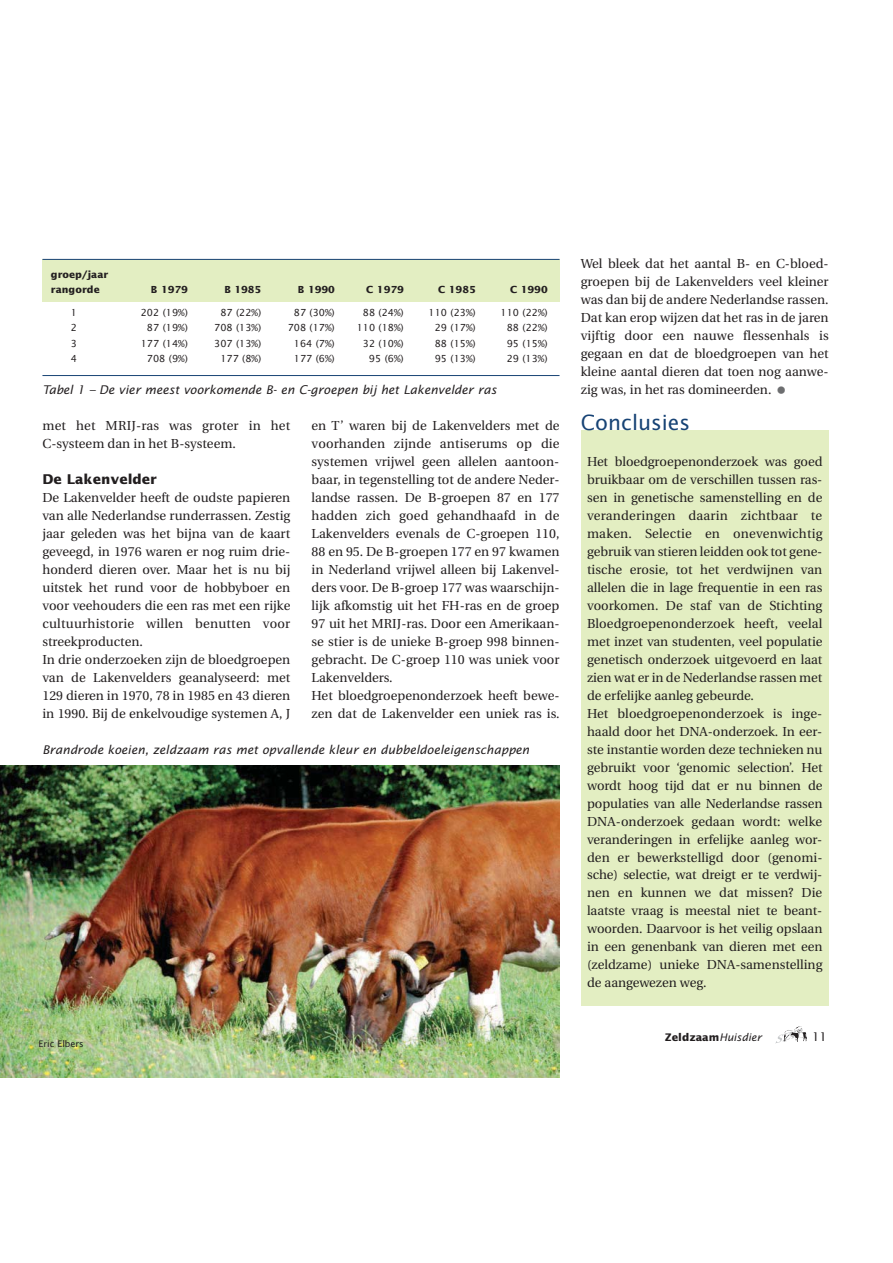
<style>
.page{position:relative;width:893px;height:1263px;background:#fff}
.page>*{position:absolute;margin:0;border:0;box-sizing:border-box;transform-origin:0 0}
.t1{font:21px "Lucida Sans";color:#174375}
.t2{font:700 13.5px "Lucida Sans";color:#221e1f}
.t3{font:13.05px/18px "Utopia";color:#231f20}
.t4{font:italic 12px "Lucida Sans";color:#231f20}
.t5{font:12px "Lucida Sans";color:#231f20}
.t6{font:700 10.5px "Lucida Sans";color:#221e1f}
.t7{font:9.75px "Lucida Sans";color:#231f20}
.t8{font:700 9.75px/15.6px "Lucida Sans";color:#231f20}
.t9{font:9px "Lucida Sans";color:#221e1f}
.s1{font-weight:400;font-style:italic}
</style>
<div class="page">
<svg style="left:776px;top:1026px;width:31px;height:17px"></svg>
<img style="left:0;top:765px;width:559px;height:312px">
<div style="left:42px;top:259px;width:517px;height:42px;background:#e3eec2"></div>
<hr style="left:42px;top:259px;width:517px;height:1px;background:#174375">
<hr style="left:42px;top:375px;width:517px;height:1px;background:#174375">
<div style="left:581px;top:430px;width:248px;height:575px;background:#e3eec2"></div>
<p class="t8" style="left:51px;top:267px;width:59px">groep/jaar rangorde</p>
<p class="t8" style="left:151px;top:283px;width:38px">B 1979</p>
<p class="t8" style="left:224px;top:283px;width:38px">B 1985</p>
<p class="t8" style="left:298px;top:283px;width:38px">B 1990</p>
<p class="t8" style="left:366px;top:283px;width:39px">C 1979</p>
<p class="t8" style="left:438px;top:283px;width:39px">C 1985</p>
<p class="t8" style="left:510px;top:283px;width:39px">C 1990</p>
<p class="t7" style="left:71px;top:308px;width:8px">1</p>
<p class="t7" style="left:141px;top:308px;width:49px">202 (19%)</p>
<p class="t7" style="left:220px;top:308px;width:42px">87 (22%)</p>
<p class="t7" style="left:294px;top:308px;width:42px">87 (30%)</p>
<p class="t7" style="left:363px;top:308px;width:42px">88 (24%)</p>
<p class="t7" style="left:429px;top:308px;width:49px">110 (23%)</p>
<p class="t7" style="left:501px;top:308px;width:49px">110 (22%)</p>
<p class="t7" style="left:71px;top:324px;width:8px">2</p>
<p class="t7" style="left:147px;top:324px;width:42px">87 (19%)</p>
<p class="t7" style="left:214px;top:324px;width:49px">708 (13%)</p>
<p class="t7" style="left:288px;top:324px;width:49px">708 (17%)</p>
<p class="t7" style="left:357px;top:324px;width:49px">110 (18%)</p>
<p class="t7" style="left:435px;top:324px;width:42px">29 (17%)</p>
<p class="t7" style="left:507px;top:324px;width:42px">88 (22%)</p>
<p class="t7" style="left:71px;top:339px;width:8px">3</p>
<p class="t7" style="left:141px;top:339px;width:49px">177 (14%)</p>
<p class="t7" style="left:214px;top:339px;width:49px">307 (13%)</p>
<p class="t7" style="left:294px;top:339px;width:42px">164 (7%)</p>
<p class="t7" style="left:363px;top:339px;width:42px">32 (10%)</p>
<p class="t7" style="left:435px;top:339px;width:42px">88 (15%)</p>
<p class="t7" style="left:507px;top:339px;width:42px">95 (15%)</p>
<p class="t7" style="left:71px;top:355px;width:8px">4</p>
<p class="t7" style="left:147px;top:355px;width:42px">708 (9%)</p>
<p class="t7" style="left:220px;top:355px;width:42px">177 (8%)</p>
<p class="t7" style="left:294px;top:355px;width:42px">177 (6%)</p>
<p class="t7" style="left:369px;top:355px;width:36px">95 (6%)</p>
<p class="t7" style="left:435px;top:355px;width:42px">95 (13%)</p>
<p class="t7" style="left:507px;top:355px;width:42px">29 (13%)</p>
<p class="t4" style="left:42px;top:385px;width:456px">Tabel 1 – De vier meest voorkomende B- en C-groepen bij het Lakenvelder ras</p>
<p class="t3" style="left:42px;top:418px;width:249px">met het MRIJ-ras was groter in het<br>C-systeem dan in het B-systeem.</p>
<p class="t2" style="left:42px;top:473px;width:116px">De Lakenvelder</p>
<p class="t3" style="left:42px;top:490px;width:249px">De Lakenvelder heeft de oudste papieren van alle Nederlandse runderrassen. Zestig jaar geleden was het bijna van de kaart geveegd, in 1976 waren er nog ruim drie&shy;honderd dieren over. Maar het is nu bij uitstek het rund voor de hobbyboer en voor veehouders die een ras met een rijke cultuurhistorie willen benutten voor streekproducten.<br>In drie onderzoeken zijn de bloedgroepen van de Lakenvelders geanalyseerd: met 129 dieren in 1970, 78 in 1985 en 43 dieren in 1990. Bij de enkelvoudige systemen A, J</p>
<p class="t3" style="left:312px;top:418px;width:249px">en T’ waren bij de Lakenvelders met de voorhanden zijnde antiserums op die systemen vrijwel geen allelen aantoon&shy;baar, in tegenstelling tot de andere Neder&shy;landse rassen. De B-groepen 87 en 177 hadden zich goed gehandhaafd in de Lakenvelders evenals de C-groepen 110, 88 en 95. De B-groepen 177 en 97 kwamen in Nederland vrijwel alleen bij Lakenvel&shy;ders voor. De B-groep 177 was waarschijn&shy;lijk afkomstig uit het FH-ras en de groep 97 uit het MRIJ-ras. Door een Amerikaan&shy;se stier is de unieke B-groep 998 binnen&shy;gebracht. De C-groep 110 was uniek voor Lakenvelders.<br>Het bloedgroepenonderzoek heeft bewe&shy;zen dat de Lakenvelder een uniek ras is.</p>
<p class="t4" style="left:42px;top:744px;width:488px">Brandrode koeien, zeldzaam ras met opvallende kleur en dubbeldoeleigenschappen</p>
<p class="t9" style="left:39px;top:1040px;width:47px">Eric Elbers</p>
<p class="t3" style="left:581px;top:256px;width:249px;text-align:justify">Wel bleek dat het aantal B- en C-bloed&shy;groepen bij de Lakenvelders veel kleiner was dan bij de andere Nederlandse rassen.<br>Dat kan erop wijzen dat het ras in de jaren vijftig door een nauwe flessenhals is gegaan en dat de bloedgroepen van het kleine aantal dieren dat toen nog aanwe&shy;zig was, in het ras domineerden.</p>
<h1 class="t1" style="left:581px;top:414px;width:111px">Conclusies</h1>
<p class="t3" style="left:587px;top:454px;width:237px">Het bloedgroepenonderzoek was goed bruikbaar om de verschillen tussen ras&shy;sen in genetische samenstelling en de veranderingen daarin zichtbaar te maken. Selectie en onevenwichtig gebruik van stieren leidden ook tot gene&shy;tische erosie, tot het verdwijnen van allelen die in lage frequentie in een ras voorkomen. De staf van de Stichting Bloedgroepenonderzoek heeft, veelal met inzet van studenten, veel populatie genetisch onderzoek uitgevoerd en laat zien wat er in de Nederlandse rassen met de erfelijke aanleg gebeurde.<br>Het bloedgroepenonderzoek is inge&shy;haald door het DNA-onderzoek. In eer&shy;ste instantie worden deze technieken nu gebruikt voor ‘genomic selection’. Het wordt hoog tijd dat er nu binnen de populaties van alle Nederlandse rassen DNA-onderzoek gedaan wordt: welke veranderingen in erfelijke aanleg wor&shy;den er bewerkstelligd door (genomi&shy;sche) selectie, wat dreigt er te verdwij&shy;nen en kunnen we dat missen? Die laatste vraag is meestal niet te beant&shy;woorden. Daarvoor is het veilig opslaan in een genenbank van dieren met een (zeldzame) unieke DNA-samenstelling de aangewezen weg.</p>
<p class="t6" style="left:665px;top:1033px;width:98px">Zeldzaam<span class="s1">Huisdier</span></p>
<p class="t5" style="left:812px;top:1032px;width:17px">11</p>
</div>
